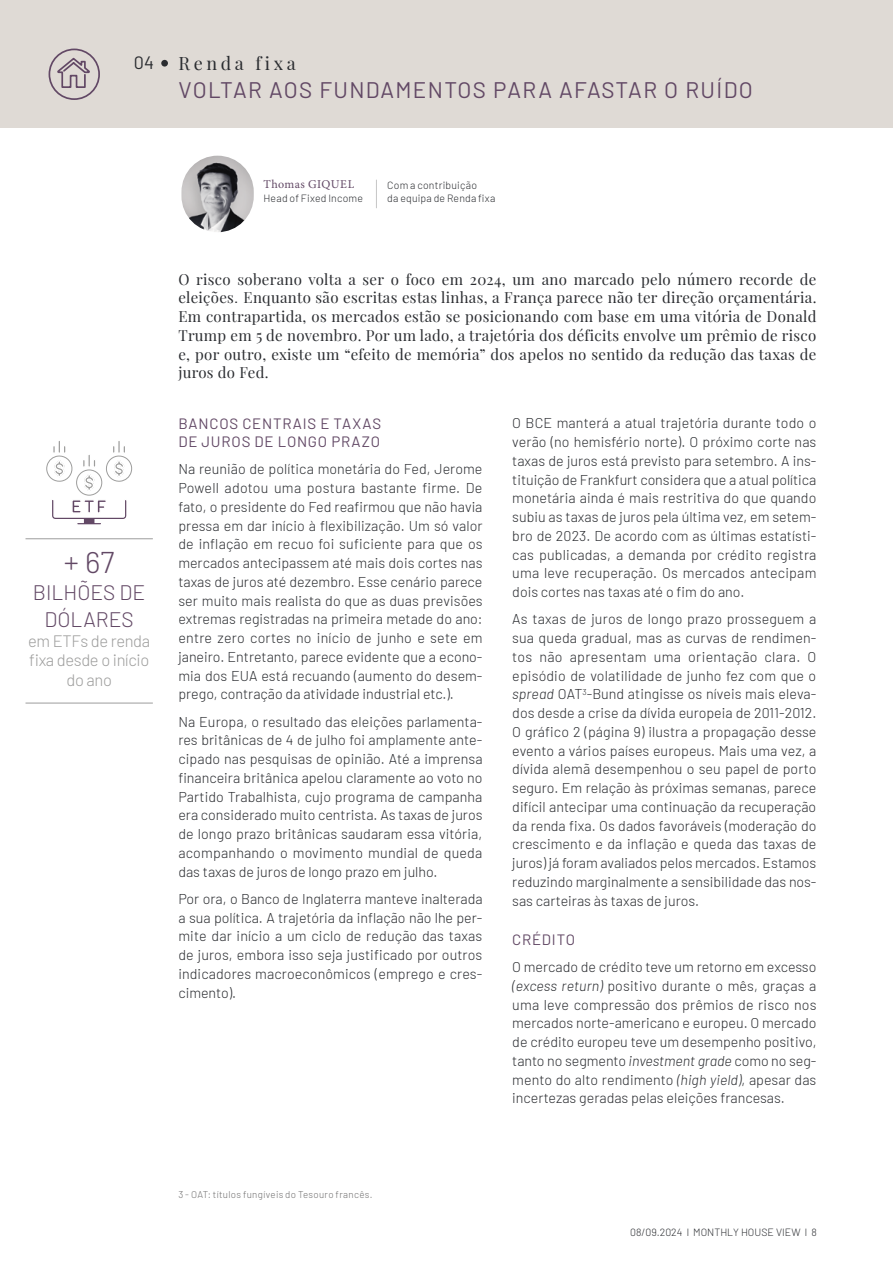
<style>
.page{position:relative;width:893px;height:1263px;background:#fff}
.page>*{position:absolute;margin:0;border:0;box-sizing:border-box;transform-origin:0 0}
.t1{font:300 30px "Barlow";color:#624865}
.Sous_titre_IN{font:22.5px "Barlow";letter-spacing:.06em;color:#624865}
.t2{font:300 21px/27px "Barlow";color:#624865;text-align:center}
.Titre_IN{font:18px "Playfair Display";letter-spacing:.2em;color:#2a2c30}
.puce_sommaire{font:18px "Barlow";color:#2a2c30}
.t3{font:300 16.5px/19.5px "Barlow";letter-spacing:-.02em;color:#9d9d9c;text-align:center}
.Amorce_partie{font:15px/18.8px "Playfair Display";letter-spacing:.02em;color:#2a2c30;text-align:justify}
.Sous_titre_texte{font:15px/18px "Barlow";letter-spacing:.055em;color:#624865}
.Body_texte{font:300 14.25px/18.8px "Barlow";color:#2a2c30;text-align:justify}
.t4{font:12px "Minion Pro";letter-spacing:.035em;color:#624865}
.t5{font:300 10.5px/12.8px "Barlow";letter-spacing:.015em;color:#2a2c30}
.Source_graph{font:300 9.75px "Barlow";letter-spacing:.03em;color:#706f6f}
.s1{font-family:"Arial"}
.s2{font-style:italic}
</style>
<div class="page">
<div style="left:0;top:0;width:893px;height:128px;background:#dfdad5"></div>
<div style="left:161px;top:60px;width:7px;height:7px;background:#2a2c30;border-radius:50%"></div>
<img style="left:181px;top:156px;width:73px;height:76px;border-radius:36px">
<svg style="left:376px;top:180px;width:1px;height:28px"></svg>
<hr style="left:26px;top:538px;width:127px;height:1px;background:#9d9d9c">
<hr style="left:26px;top:703px;width:127px;height:1px;background:#9d9d9c">
<svg style="left:46px;top:441px;width:87px;height:84px"></svg>
<svg style="left:48px;top:48px;width:52px;height:52px"></svg>
<p class="puce_sommaire" style="left:134px;top:50px;width:22px">04</p>
<p class="Titre_IN" style="left:179px;top:49px;width:119px">Renda fixa</p>
<p class="Sous_titre_IN" style="left:179px;top:74px;width:576px">VOLTAR AOS FUNDAMENTOS PARA AFASTAR O RUÍDO</p>
<p class="t1" style="left:64px;top:541px;width:52px">+ 67</p>
<p class="t2" style="left:33px;top:577px;width:114px">BILHÕES DE<br>DÓLARES</p>
<p class="t3" style="left:28px;top:630px;width:123px">em ETFs de renda fixa desde o início do ano</p>
<p class="t4" style="left:264px;top:176px;width:92px">Thomas GIQUEL</p>
<p class="t5" style="left:264px;top:191px;width:101px">Head of Fixed Income</p>
<p class="t5" style="left:387px;top:178px;width:110px">Com a contribuição<br>da equipa de Renda fixa</p>
<p class="Amorce_partie" style="left:178px;top:268px;width:640px">O risco soberano volta a ser o foco em 2024, um ano marcado pelo número recorde de eleições<span class="s1">.</span> Enquanto são escritas estas linhas, a França parece não ter direção orçamentária.<br>Em contrapartida, os mercados estão se posicionando com base em uma vitória de Donald Trump em 5 de novembro. Por um lado, a trajetória dos déficits envolve um prêmio de risco e, por outro, existe um “efeito de memória” dos apelos no sentido da redução das taxas de juros do Fed.</p>
<p class="Sous_titre_texte" style="left:178px;top:413px;width:204px">BANCOS CENTRAIS E TAXAS<br>DE JUROS DE LONGO PRAZO</p>
<p class="Body_texte" style="left:178px;top:459px;width:306px">Na reunião de política monetária do Fed, Jerome Powell adotou uma postura bastante firme. De fato, o presidente do Fed reafirmou que não havia pressa em dar início à flexibilização. Um só valor de inflação em recuo foi suficiente para que os mercados antecipassem até mais dois cortes nas taxas de juros até dezembro. Esse cenário parece ser muito mais realista do que as duas previsões extremas registradas na primeira metade do ano: entre zero cortes no início de junho e sete em janeiro. Entretanto, parece evidente que a econo&shy;mia dos EUA está recuando (aumento do desem&shy;prego, contração da atividade industrial etc.).</p>
<p class="Body_texte" style="left:178px;top:711px;width:306px">Na Europa, o resultado das eleições parlamenta&shy;res britânicas de 4 de julho foi amplamente ante&shy;cipado nas pesquisas de opinião. Até a imprensa financeira britânica apelou claramente ao voto no Partido Trabalhista, cujo programa de campanha era considerado muito centrista. As taxas de juros de longo prazo britânicas saudaram essa vitória, acompanhando o movimento mundial de queda das taxas de juros de longo prazo em julho.</p>
<p class="Body_texte" style="left:178px;top:888px;width:306px">Por ora, o Banco de Inglaterra manteve inalterada a sua política. A trajetória da inflação não lhe per&shy;mite dar início a um ciclo de redução das taxas de juros, embora isso seja justificado por outros indicadores macroeconômicos (emprego e cres&shy;cimento).</p>
<p class="Body_texte" style="left:512px;top:413px;width:306px">O BCE manterá a atual trajetória durante todo o verão (no hemisfério norte). O próximo corte nas taxas de juros está previsto para setembro. A ins&shy;tituição de Frankfurt considera que a atual política monetária ainda é mais restritiva do que quando subiu as taxas de juros pela última vez, em setem&shy;bro de 2023. De acordo com as últimas estatísti&shy;cas publicadas, a demanda por crédito registra uma leve recuperação. Os mercados antecipam dois cortes nas taxas até o fim do ano.</p>
<p class="Body_texte" style="left:512px;top:609px;width:306px">As taxas de juros de longo prazo prosseguem a sua queda gradual, mas as curvas de rendimen&shy;tos não apresentam uma orientação clara. O episódio de volatilidade de junho fez com que o <span class="s2">spread</span> OAT<sup>3</sup>-Bund atingisse os níveis mais eleva&shy;dos desde a crise da dívida europeia de 2011-2012.<br>O gráfico 2 (página 9) ilustra a propagação desse evento a vários países europeus. Mais uma vez, a dívida alemã desempenhou o seu papel de porto seguro. Em relação às próximas semanas, parece difícil antecipar uma continuação da recuperação da renda fixa. Os dados favoráveis (moderação do crescimento e da inflação e queda das taxas de juros) já foram avaliados pelos mercados. Estamos reduzindo marginalmente a sensibilidade das nos&shy;sas carteiras às taxas de juros.</p>
<p class="Sous_titre_texte" style="left:512px;top:929px;width:64px">CRÉDITO</p>
<p class="Body_texte" style="left:512px;top:956px;width:306px">O mercado de crédito teve um retorno em excesso <span class="s2">(excess return)</span> positivo durante o mês, graças a uma leve compressão dos prêmios de risco nos mercados norte-americano e europeu. O mercado de crédito europeu teve um desempenho positivo, tanto no segmento <span class="s2">investment grade</span> como no seg&shy;mento do alto rendimento <span class="s2">(high yield)</span>, apesar das incertezas geradas pelas eleições francesas.</p>
<p class="Source_graph" style="left:178px;top:1187px;width:196px">3 - OAT: títulos fungíveis do Tesouro francês.</p>
<p class="t5" style="left:630px;top:1225px;width:188px">08/09.2024 l MONTHLY HOUSE VIEW l 8</p>
</div>
